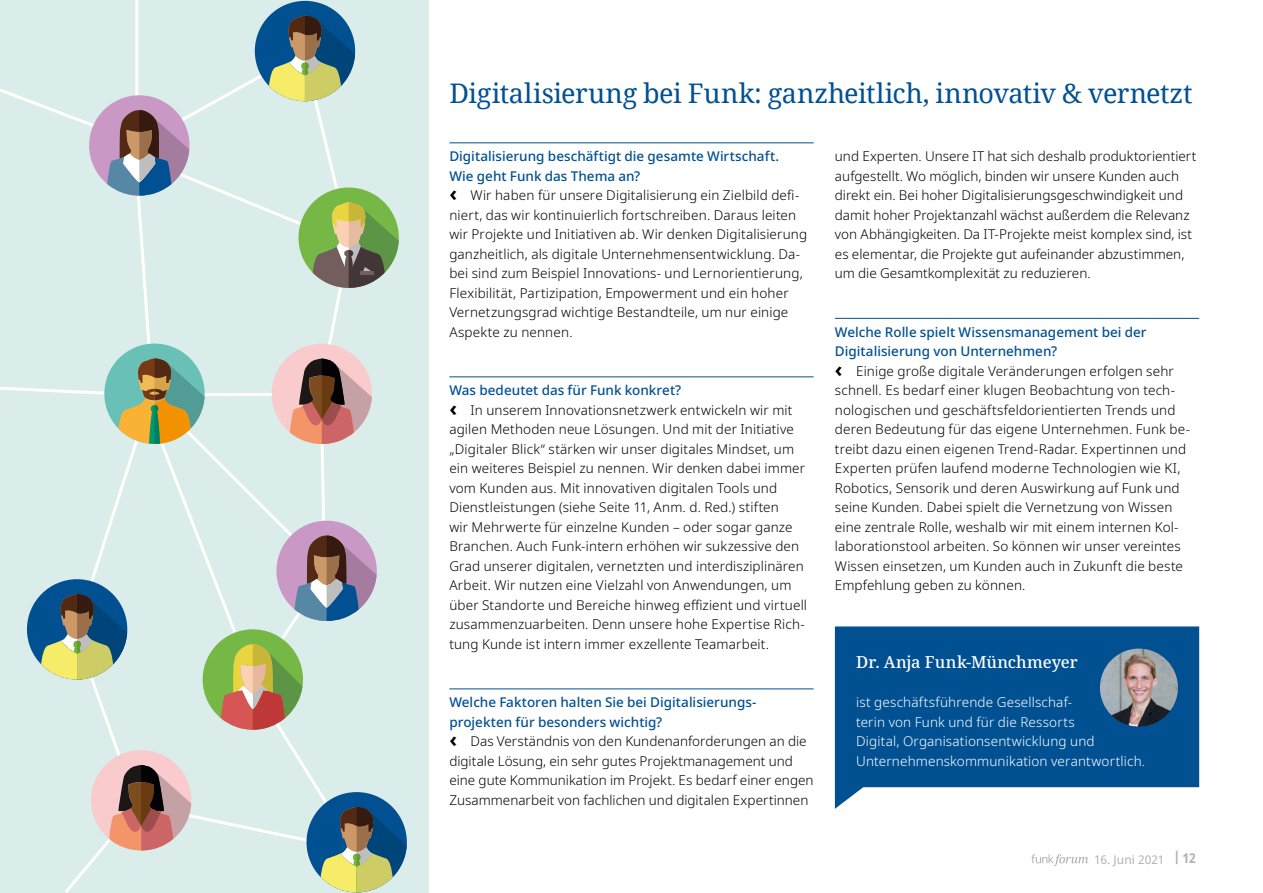
<style>
.page{position:relative;width:1263px;height:893px;background:#fff}
.page>*{position:absolute;margin:0;border:0;box-sizing:border-box;transform-origin:0 0}
.t1{font:27px "Noto Serif";letter-spacing:-.01em;color:#005092}
.t2{font:500 16.5px "Noto Serif";color:#fff}
.t3{font:300 13.5px/19.5px "Noto Sans";letter-spacing:.01em;color:#000}
.t4{font:300 13.5px/19.5px "Noto Sans";letter-spacing:.01em;color:#fff}
.t5{font:12px "Noto Sans";letter-spacing:.005em;color:#b3b2b2}
.s1{font-weight:500;color:#005092}
.s2{font-weight:700;font-size:21px}
.s3{font-weight:700;font-stretch:condensed;font-size:13.5px;color:#fff}
</style>
<div class="page">
<svg style="left:835px;top:626px;width:364px;height:183px;background:#20669f"></svg>
<img style="left:1100px;top:649px;width:78px;height:78px;border-radius:39px">
<hr style="left:449px;top:142px;width:365px;height:1px;background:#005092">
<hr style="left:449px;top:376px;width:365px;height:1px;background:#005092">
<hr style="left:449px;top:688px;width:365px;height:1px;background:#005092">
<hr style="left:835px;top:318px;width:364px;height:1px;background:#005092">
<div style="left:0;top:0;width:428px;height:893px;background:#daedea"></div>
<hr style="left:135px;top:0;width:3px;height:96px;background:#fff">
<svg style="left:0;top:1px;width:407px;height:892px"></svg>
<svg style="left:1031px;top:854px;width:57px;height:12px"></svg>
<h1 class="t1" style="left:449px;top:74px;width:745px">Digitalisierung bei Funk: ganzheitlich, innovativ &amp; vernetzt</h1>
<p class="t3" style="left:449px;top:147px;width:359px"><span class="s1">Digitalisierung beschäftigt die gesamte Wirtschaft.<br>Wie geht Funk das Thema an?<br></span><span class="s2">‹</span> Wir haben für unsere Digitalisierung ein Zielbild defi&shy;niert, das wir kontinuierlich fortschreiben. Daraus leiten wir Projekte und Initiativen ab. Wir denken Digitalisierung ganzheitlich, als digitale Unternehmensentwicklung. Da&shy;bei sind zum Beispiel Innovations- und Lernorientierung, Flexibilität, Partizipation, Empowerment und ein hoher Vernetzungsgrad wichtige Bestandteile, um nur einige Aspekte zu nennen.</p>
<p class="t3" style="left:449px;top:381px;width:359px"><span class="s1">Was bedeutet das für Funk konkret?<br></span><span class="s2">‹</span> In unserem Innovationsnetzwerk entwickeln wir mit agilen Methoden neue Lösungen. Und mit der Initiative „Digitaler Blick“ stärken wir unser digitales Mindset, um ein weiteres Beispiel zu nennen. Wir denken dabei immer vom Kunden aus. Mit innovativen digitalen Tools und Dienstleistungen (siehe Seite 11, Anm. d. Red.) stiften<br>wir Mehrwerte für einzelne Kunden – oder sogar ganze Branchen. Auch Funk-intern erhöhen wir sukzessive den Grad unserer digitalen, vernetzten und interdisziplinären Arbeit. Wir nutzen eine Vielzahl von Anwendungen, um über Standorte und Bereiche hinweg effizient und virtuell zusammenzuarbeiten. Denn unsere hohe Expertise Rich&shy;tung Kunde ist intern immer exzellente Teamarbeit.</p>
<p class="t3" style="left:449px;top:693px;width:366px"><span class="s1">Welche Faktoren halten Sie bei Digitalisierungs&shy;projekten für besonders wichtig?<br></span><span class="s2">‹</span> Das Verständnis von den Kundenanforderungen an die digitale Lösung, ein sehr gutes Projektmanagement und eine gute Kommunikation im Projekt. Es bedarf einer engen Zusammenarbeit von fachlichen und digitalen Expertinnen</p>
<p class="t3" style="left:835px;top:147px;width:363px">und Experten. Unsere IT hat sich deshalb produktorientiert aufgestellt. Wo möglich, binden wir unsere Kunden auch direkt ein. Bei hoher Digitalisierungsgeschwindigkeit und damit hoher Projektanzahl wächst außerdem die Relevanz von Abhängigkeiten. Da IT-Projekte meist komplex sind, ist es elementar, die Projekte gut aufeinander abzustimmen, um die Gesamtkomplexität zu reduzieren.</p>
<p class="t3" style="left:835px;top:322px;width:357px"><span class="s1">Welche Rolle spielt Wissensmanagement bei der Digitalisierung von Unternehmen?<br></span><span class="s2">‹</span> Einige große digitale Veränderungen erfolgen sehr schnell. Es bedarf einer klugen Beobachtung von tech&shy;nologischen und geschäftsfeldorientierten Trends und deren Bedeutung für das eigene Unternehmen. Funk be&shy;treibt dazu einen eigenen Trend-Radar. Expertinnen und Experten prüfen laufend moderne Technologien wie KI, Robotics, Sensorik und deren Auswirkung auf Funk und seine Kunden. Dabei spielt die Vernetzung von Wissen eine zentrale Rolle, weshalb wir mit einem internen Kol&shy;laborationstool arbeiten. So können wir unser vereintes Wissen einsetzen, um Kunden auch in Zukunft die beste Empfehlung geben zu können.</p>
<p class="t2" style="left:856px;top:651px;width:223px">Dr. Anja Funk-Münchmeyer</p>
<p class="t4" style="left:856px;top:693px;width:290px">ist geschäftsführende Gesellschaf-<br>terin von Funk und für die Ressorts<br>Digital, Organisationsentwicklung und Unternehmenskommunikation verantwortlich.</p>
<p class="t5" style="left:1094px;top:851px;width:103px">16. Juni 2021 <sup>|</sup> <span class="s3">12</span></p>
</div>
